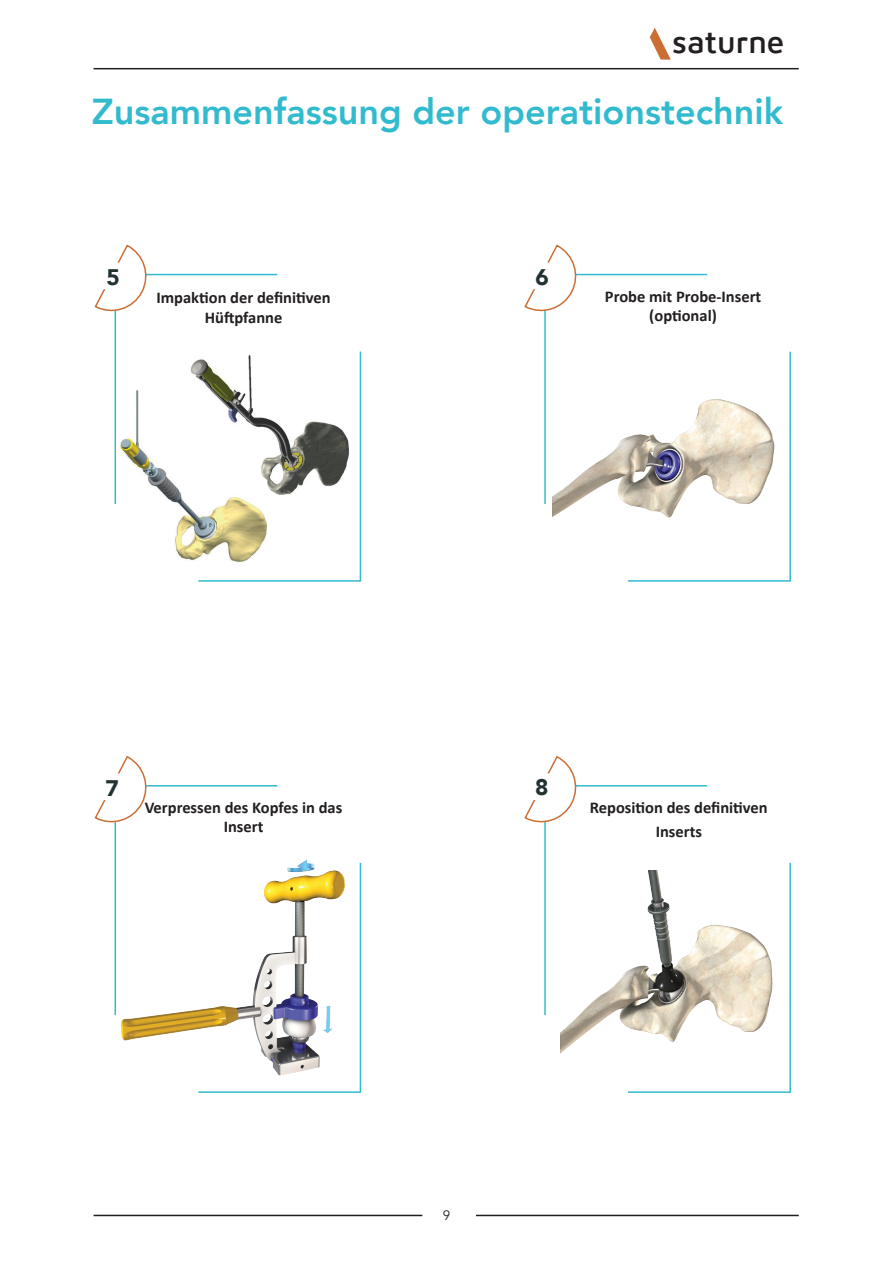
<style>
.page{position:relative;width:893px;height:1263px;background:#fff}
.page>*{position:absolute;margin:0;border:0;box-sizing:border-box;transform-origin:0 0}
.titres_bleus{font:800 36px "Avenir";color:#32bbce}
.t1{font:500 31.5px "XXII Aven";color:#231f20}
.t2{font:900 22.5px "Avenir";color:#223233}
.t3{font:700 16.5px "Calibri";color:#231f20}
.t4{font:13.5px "Avenir";color:#231f20}
</style>
<div class="page">
<hr style="left:116px;top:274px;width:161px;height:1px;background:#32bbce">
<hr style="left:115px;top:276px;width:1px;height:228px;background:#32bbce">
<svg style="left:94px;top:244px;width:59px;height:71px"></svg>
<div style="left:99px;top:263px;width:27px;height:26px;background:#fff"></div>
<hr style="left:198px;top:580px;width:162px;height:2px;background:#32bbce">
<hr style="left:360px;top:351px;width:1px;height:230px;background:#32bbce">
<hr style="left:545px;top:274px;width:162px;height:1px;background:#32bbce">
<hr style="left:544px;top:276px;width:2px;height:228px;background:#32bbce">
<svg style="left:523px;top:244px;width:59px;height:71px"></svg>
<div style="left:528px;top:263px;width:28px;height:26px;background:#fff"></div>
<hr style="left:628px;top:580px;width:162px;height:2px;background:#32bbce">
<hr style="left:789px;top:352px;width:2px;height:230px;background:#32bbce">
<hr style="left:116px;top:785px;width:161px;height:1px;background:#32bbce">
<hr style="left:115px;top:787px;width:1px;height:228px;background:#32bbce">
<svg style="left:94px;top:756px;width:59px;height:70px"></svg>
<div style="left:99px;top:773px;width:28px;height:27px;background:#fff"></div>
<hr style="left:198px;top:1091px;width:162px;height:2px;background:#32bbce">
<hr style="left:360px;top:863px;width:1px;height:230px;background:#32bbce">
<hr style="left:545px;top:785px;width:162px;height:1px;background:#32bbce">
<hr style="left:544px;top:787px;width:2px;height:228px;background:#32bbce">
<svg style="left:524px;top:755px;width:58px;height:71px"></svg>
<div style="left:529px;top:773px;width:27px;height:27px;background:#fff"></div>
<hr style="left:628px;top:1091px;width:162px;height:2px;background:#32bbce">
<hr style="left:789px;top:863px;width:2px;height:230px;background:#32bbce">
<hr style="left:94px;top:68px;width:705px;height:1px;background:#231f20">
<hr style="left:94px;top:1215px;width:328px;height:1px;background:#231f20">
<hr style="left:476px;top:1215px;width:323px;height:1px;background:#231f20">
<svg style="left:649px;top:28px;width:22px;height:32px"></svg>
<img style="left:190px;top:355px;width:159px;height:140px">
<img style="left:120px;top:385px;width:147px;height:177px">
<img style="left:115px;top:859px;width:230px;height:217px">
<img style="left:561px;top:870px;width:212px;height:183px">
<img style="left:552px;top:399px;width:223px;height:119px">
<h2 class="t1" style="left:672px;top:24px;width:114px">saturne</h2>
<p class="titres_bleus" style="left:92px;top:83px;width:693px">Zusammenfassung der operationstechnik</p>
<h3 class="t2" style="left:106px;top:258px;width:15px">5</h3>
<h3 class="t2" style="left:536px;top:258px;width:15px">6</h3>
<p class="t3" style="left:156px;top:288px;width:176px">Impaktion der definitiven</p>
<p class="t3" style="left:205px;top:307px;width:79px">Hüftpfanne</p>
<p class="t3" style="left:605px;top:286px;width:158px">Probe mit Probe-Insert</p>
<p class="t3" style="left:649px;top:305px;width:69px">(optional)</p>
<h3 class="t2" style="left:105px;top:768px;width:15px">7</h3>
<h3 class="t2" style="left:535px;top:767px;width:15px">8</h3>
<p class="t3" style="left:145px;top:797px;width:199px">Verpressen des Kopfes in das</p>
<p class="t3" style="left:224px;top:817px;width:41px">Insert</p>
<p class="t3" style="left:590px;top:797px;width:179px">Reposition des definitiven</p>
<p class="t3" style="left:656px;top:821px;width:48px">Inserts</p>
<p class="t4" style="left:443px;top:1207px;width:9px">9</p>
</div>
